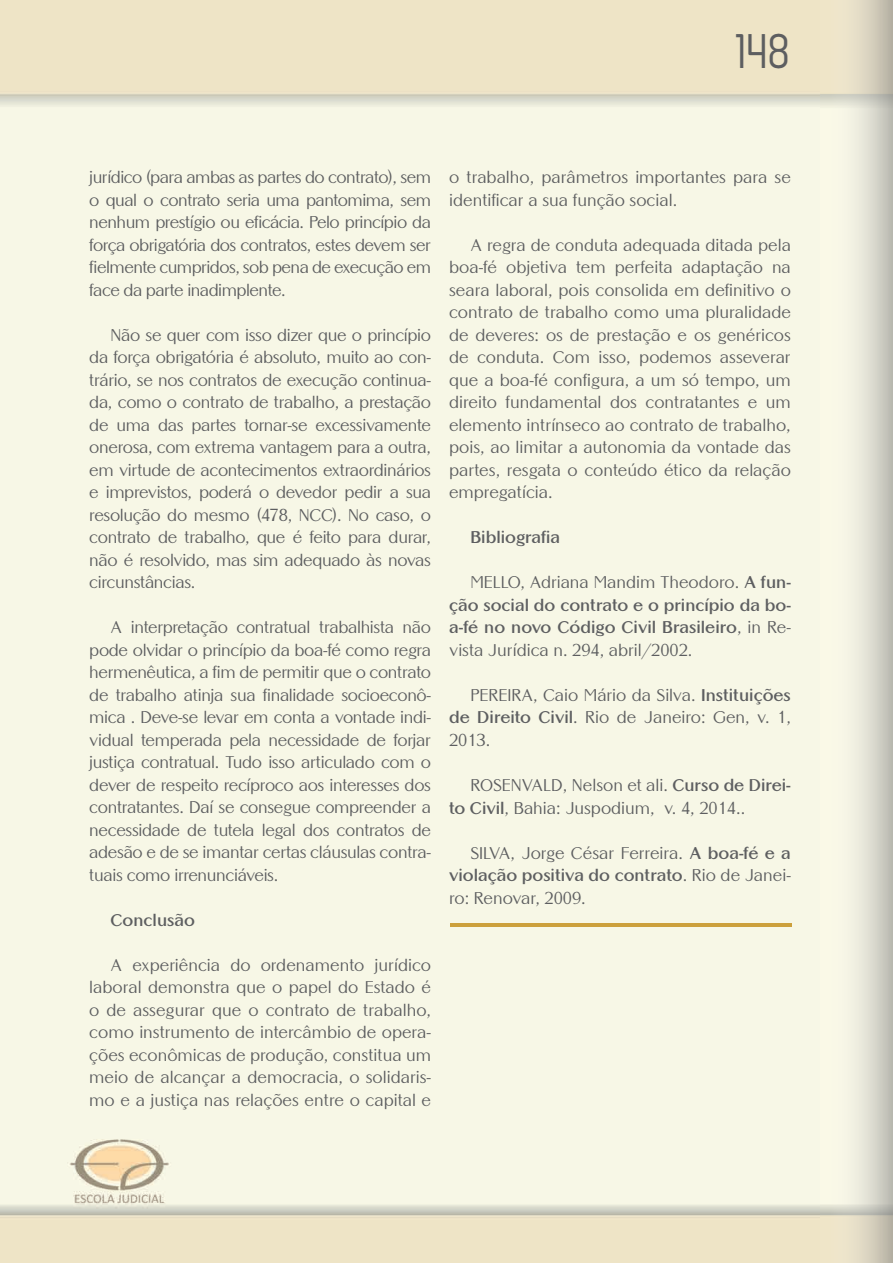
<style>
.page{position:relative;width:893px;height:1263px;background:#fff}
.page>*{position:absolute;margin:0;border:0;box-sizing:border-box;transform-origin:0 0}
.t1{font:49.5px "Zag";color:#5d5e60}
.t2{font:16.5px/22.5px "Altrincham";color:#5d5e60;text-align:justify}
.t3{font:700 16.5px/22.5px "Altrincham";color:#5d5e60;text-align:justify}
.s1{font-weight:400}
.s2{font-weight:700}
</style>
<div class="page">
<img style="left:0;top:0;width:811px;height:1263px">
<hr style="left:450px;top:923px;width:342px;height:3px;background:#cca03c">
<h1 class="t1" style="left:738px;top:24px;width:56px">148</h1>
<p class="t2" style="left:89px;top:166px;width:343px">jurídico (para ambas as partes do contrato), sem o qual o contrato seria uma pantomima, sem nenhum prestígio ou eficácia. Pelo princípio da força obrigatória dos contratos, estes devem ser fielmente cumpridos, sob pena de execução em face da parte inadimplente.</p>
<p class="t2" style="left:89px;top:324px;width:343px;text-indent:21px">Não se quer com isso dizer que o princípio da força obrigatória é absoluto, muito ao con&shy;trário, se nos contratos de execução continua&shy;da, como o contrato de trabalho, a prestação de uma das partes tornar-se excessivamente onerosa, com extrema vantagem para a outra, em virtude de acontecimentos extraordinários e imprevistos, poderá o devedor pedir a sua resolução do mesmo (478, NCC). No caso, o contrato de trabalho, que é feito para durar, não é resolvido, mas sim adequado às novas circunstâncias.</p>
<p class="t2" style="left:89px;top:616px;width:343px;text-indent:21px">A interpretação contratual trabalhista não pode olvidar o princípio da boa-fé como regra hermenêutica, a fim de permitir que o contrato de trabalho atinja sua finalidade socioeconô&shy;mica . Deve-se levar em conta a vontade indi&shy;vidual temperada pela necessidade de forjar justiça contratual. Tudo isso articulado com o dever de respeito recíproco aos interesses dos contratantes. Daí se consegue compreender a necessidade de tutela legal dos contratos de adesão e de se imantar certas cláusulas contra&shy;tuais como irrenunciáveis.</p>
<p class="t3" style="left:111px;top:909px;width:86px">Conclusão</p>
<p class="t2" style="left:89px;top:954px;width:343px;text-indent:21px">A experiência do ordenamento jurídico laboral demonstra que o papel do Estado é o de assegurar que o contrato de trabalho, como instrumento de intercâmbio de opera&shy;ções econômicas de produção, constitua um meio de alcançar a democracia, o solidaris&shy;mo e a justiça nas relações entre o capital e</p>
<p class="t2" style="left:449px;top:166px;width:343px">o trabalho, parâmetros importantes para se identificar a sua função social.</p>
<p class="t2" style="left:449px;top:234px;width:343px;text-indent:21px">A regra de conduta adequada ditada pela boa-fé objetiva tem perfeita adaptação na seara laboral, pois consolida em definitivo o contrato de trabalho como uma pluralidade de deveres: os de prestação e os genéricos de conduta. Com isso, podemos asseverar que a boa-fé configura, a um só tempo, um direito fundamental dos contratantes e um elemento intrínseco ao contrato de trabalho, pois, ao limitar a autonomia da vontade das partes, resgata o conteúdo ético da relação empregatícia.</p>
<p class="t3" style="left:470px;top:526px;width:91px">Bibliografia</p>
<p class="t3" style="left:449px;top:571px;width:343px;text-indent:21px"><span class="s1">MELLO, Adriana Mandim Theodoro.</span> A fun&shy;ção social do contrato e o princípio da bo&shy;a-fé no novo Código Civil Brasileiro<span class="s1">, in Re&shy;vista Jurídica n. 294, abril/2002.</span></p>
<p class="t2" style="left:449px;top:684px;width:343px;text-indent:21px">PEREIRA, Caio Mário da Silva. <span class="s2">Instituições de Direito Civil</span>. Rio de Janeiro: Gen, v. 1, 2013.</p>
<p class="t2" style="left:449px;top:774px;width:343px;text-indent:21px">ROSENVALD, Nelson et ali. <span class="s2">Curso de Direi&shy;to Civil</span>, Bahia: Juspodium, v. 4, 2014..</p>
<p class="t2" style="left:449px;top:841px;width:343px;text-indent:21px">SILVA, Jorge César Ferreira. <span class="s2">A boa-fé e a violação positiva do contrato</span>. Rio de Janei&shy;ro: Renovar, 2009.</p>
</div>
